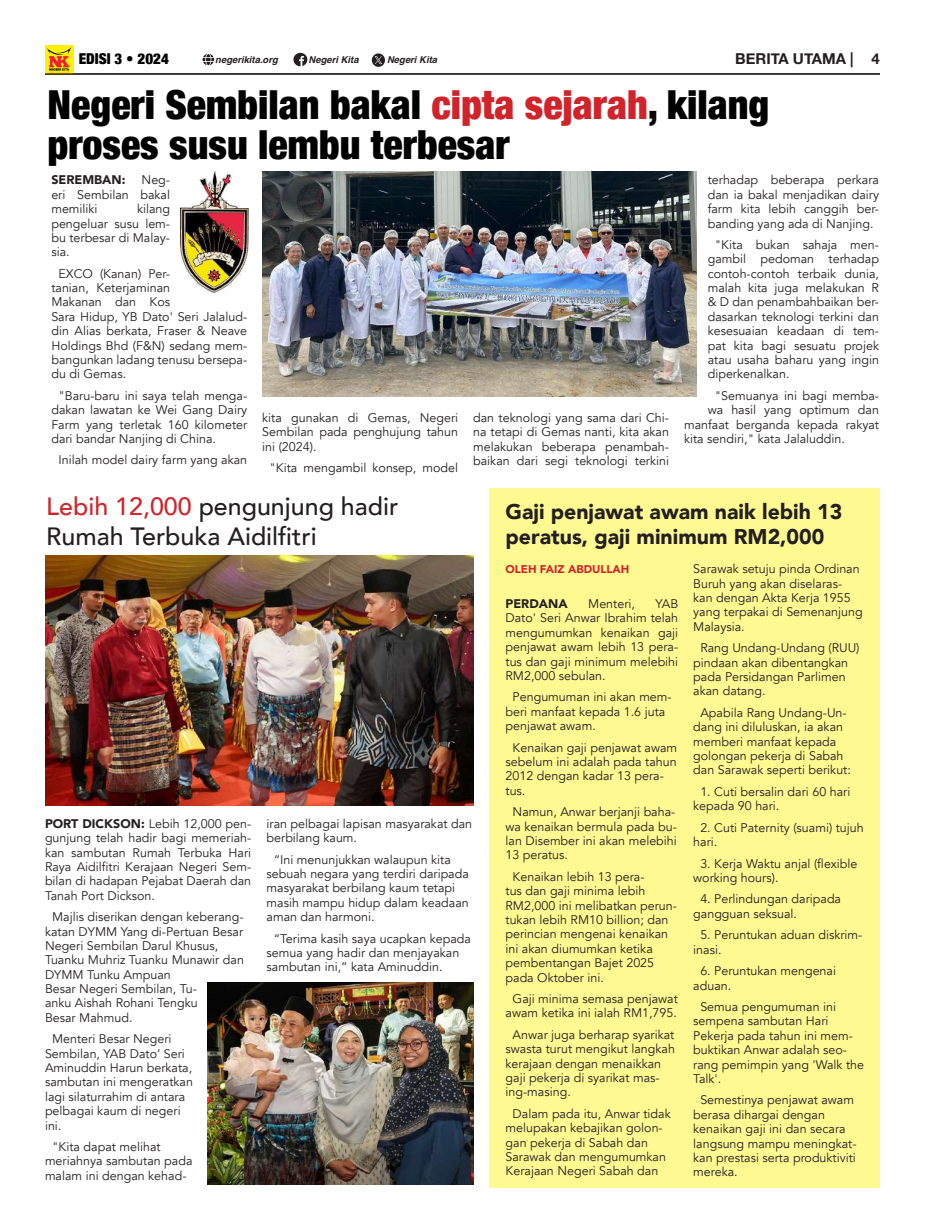
<style>
.page{position:relative;width:925px;height:1230px;background:#fff}
.page>*{position:absolute;margin:0;border:0;box-sizing:border-box;transform-origin:0 0}
.t1{font:900 condensed 40px/40px "Helvetica Neue";color:#000}
.t2{font:500 25px/30px "Avenir";color:#231f20}
.t3{font:900 21.25px/25px "Avenir";color:#231f20}
.t4{font:700 15px "Helvetica Neue";color:#231f20}
.t5{font:900 condensed 15px "Helvetica Neue";color:#000}
.t6{font:12.5px/14.4px "Avenir";color:#231f20}
.t7{font:900 12.5px "Avenir";color:#231f20}
.t8{font:900 11.25px "Avenir";color:#d1232a}
.t9{font:italic 700 9.5px "Helvetica";color:#231f20}
.s1{color:#d1232a}
.s2{font-weight:900}
</style>
<div class="page">
<svg style="left:293px;top:53px;width:14px;height:13px"></svg>
<svg style="left:372px;top:53px;width:13px;height:14px"></svg>
<svg style="left:203px;top:54px;width:11px;height:11px"></svg>
<img style="left:45px;top:45px;width:28px;height:28px">
<div style="left:489px;top:489px;width:391px;height:699px;background:#fff992"></div>
<hr style="left:45px;top:73px;width:835px;height:2px;background:#231f20">
<img style="left:262px;top:172px;width:434px;height:224px">
<img style="left:181px;top:172px;width:68px;height:121px">
<img style="left:45px;top:556px;width:428px;height:249px">
<img style="left:207px;top:982px;width:266px;height:203px">
<p class="t5" style="left:79px;top:47px;width:92px">EDISI 3 • 2024</p>
<p class="t9" style="left:215px;top:54px;width:64px">negerikita.org</p>
<p class="t9" style="left:309px;top:54px;width:51px">Negeri Kita</p>
<p class="t9" style="left:387px;top:54px;width:51px">Negeri Kita</p>
<p class="t4" style="left:735px;top:47px;width:120px">BERITA UTAMA |</p>
<h1 class="t1" style="left:48px;top:83px;width:723px">Negeri Sembilan bakal <span class="s1">cipta sejarah</span>, kilang proses susu lembu terbesar</h1>
<p class="t4" style="left:871px;top:47px;width:10px">4</p>
<p class="t7" style="left:51px;top:169px;width:76px">SEREMBAN:</p>
<p class="t6" style="left:51px;top:173px;width:120px;text-align:justify;text-indent:90px">Neg&shy;eri Sembilan bakal memiliki</p>
<p class="t6" style="left:51px;top:202px;width:120px;text-align:justify;text-indent:86px">kilang pengeluar susu lem&shy;bu terbesar di Malay&shy;sia.</p>
<p class="t6" style="left:51px;top:266px;width:197px;text-indent:7px">EXCO (Kanan) Per-<br>tanian, Keterjaminan<br>Makanan dan Kos<br>Sara Hidup, YB Dato' Seri Jalalud&shy;din Alias berkata, Fraser &amp; Neave<br>Holdings Bhd (F&amp;N) sedang mem&shy;bangunkan ladang tenusu bersepa&shy;du di Gemas.</p>
<p class="t6" style="left:51px;top:388px;width:197px;text-align:justify;text-indent:7px">"Baru-baru ini saya telah menga&shy;dakan lawatan ke Wei Gang Dairy Farm yang terletak 160 kilometer dari bandar Nanjing di China.</p>
<p class="t6" style="left:58px;top:453px;width:190px">Inilah model dairy farm yang akan</p>
<p class="t6" style="left:262px;top:411px;width:197px;text-align:justify">kita gunakan di Gemas, Negeri Sembilan pada penghujung tahun ini (2024).</p>
<p class="t6" style="left:269px;top:461px;width:190px">"Kita mengambil konsep, model</p>
<h2 class="t2" style="left:46px;top:490px;width:353px"><span class="s1">Lebih 12,000</span> pengunjung hadir<br>Rumah Terbuka Aidilfitri</h2>
<p class="t6" style="left:473px;top:411px;width:197px;text-align:justify">dan teknologi yang sama dari Chi&shy;na tetapi di Gemas nanti, kita akan melakukan beberapa penambah&shy;baikan dari segi teknologi terkini</p>
<p class="t6" style="left:708px;top:173px;width:173px;text-align:justify">terhadap beberapa perkara dan ia bakal menjadikan dairy farm kita lebih canggih ber&shy;banding yang ada di Nanjing.</p>
<p class="t6" style="left:708px;top:238px;width:173px;text-align:justify;text-indent:7px">"Kita bukan sahaja men&shy;gambil pedoman terhadap contoh-contoh terbaik dunia, malah kita juga melakukan R &amp; D dan penambahbaikan ber&shy;dasarkan teknologi terkini dan kesesuaian keadaan di tem&shy;pat kita bagi sesuatu projek atau usaha baharu yang ingin diperkenalkan.</p>
<p class="t6" style="left:715px;top:388px;width:166px">"Semuanya ini bagi memba-</p>
<p class="t6" style="left:708px;top:403px;width:173px">wa hasil yang optimum dan</p>
<p class="t6" style="left:684px;top:417px;width:196px">manfaat berganda kepada rakyat</p>
<p class="t6" style="left:684px;top:432px;width:162px">kita sendiri," kata Jalaluddin.</p>
<h3 class="t3" style="left:505px;top:498px;width:338px">Gaji penjawat awam naik lebih 13 peratus, gaji minimum RM2,000</h3>
<p class="t6" style="left:45px;top:816px;width:208px;text-align:justify"><span class="s2">PORT DICKSON:</span> Lebih 12,000 pen&shy;gunjung telah hadir bagi memeriah&shy;kan sambutan Rumah Terbuka Hari Raya Aidilfitri Kerajaan Negeri Sem&shy;bilan di hadapan Pejabat Daerah dan Tanah Port Dickson.</p>
<p class="t6" style="left:45px;top:910px;width:200px;text-indent:7px">Majlis diserikan dengan keberang&shy;katan DYMM Yang di-Pertuan Besar<br>Negeri Sembilan Darul Khusus,<br>Tuanku Muhriz Tuanku Munawir dan<br>DYMM Tunku Ampuan<br>Besar Negeri Sembilan, Tu-<br>anku Aishah Rohani Tengku<br>Besar Mahmud.</p>
<p class="t6" style="left:45px;top:1032px;width:149px;text-indent:7px">Menteri Besar Negeri<br>Sembilan, YAB Dato’ Seri<br>Aminuddin Harun berkata, sambutan ini mengeratkan lagi silaturrahim di antara pelbagai kaum di negeri ini.</p>
<p class="t6" style="left:45px;top:1139px;width:149px;text-indent:7px">"Kita dapat melihat meriahnya sambutan pada malam ini dengan kehad-</p>
<p class="t6" style="left:267px;top:816px;width:207px">iran pelbagai lapisan masyarakat dan berbilang kaum.</p>
<p class="t6" style="left:267px;top:852px;width:204px;text-indent:7px">“Ini menunjukkan walaupun kita sebuah negara yang terdiri daripada masyarakat berbilang kaum tetapi masih mampu hidup dalam keadaan aman dan harmoni.</p>
<p class="t6" style="left:267px;top:931px;width:206px;text-indent:7px">“Terima kasih saya ucapkan kepada semua yang hadir dan menjayakan sambutan ini,” kata Aminuddin.</p>
<p class="t8" style="left:505px;top:559px;width:125px">OLEH FAIZ ABDULLAH</p>
<p class="t7" style="left:505px;top:593px;width:64px">PERDANA</p>
<p class="t6" style="left:588px;top:597px;width:48px">Menteri,</p>
<p class="t6" style="left:505px;top:597px;width:174px;text-align:justify;text-indent:150px">YAB Dato' Seri Anwar Ibrahim telah mengumumkan kenaikan gaji penjawat awam lebih 13 pera&shy;tus dan gaji minimum melebihi RM2,000 sebulan.</p>
<p class="t6" style="left:505px;top:690px;width:168px;text-indent:7px">Pengumuman ini akan mem&shy;beri manfaat kepada 1.6 juta penjawat awam.</p>
<p class="t6" style="left:505px;top:740px;width:173px;text-indent:7px">Kenaikan gaji penjawat awam sebelum ini adalah pada tahun<br>2012 dengan kadar 13 pera&shy;tus.</p>
<p class="t6" style="left:505px;top:805px;width:173px;text-align:justify;text-indent:7px">Namun, Anwar berjanji baha&shy;wa kenaikan bermula pada bu&shy;lan Disember ini akan melebihi 13 peratus.</p>
<p class="t6" style="left:505px;top:869px;width:173px;text-indent:7px">Kenaikan lebih 13 pera-<br>tus dan gaji minima lebih<br>RM2,000 ini melibatkan perun&shy;tukan lebih RM10 billion; dan perincian mengenai kenaikan ini akan diumumkan ketika pembentangan Bajet 2025 pada Oktober ini.</p>
<p class="t6" style="left:505px;top:991px;width:174px;text-align:center">Gaji minima semasa penjawat awam ketika ini ialah RM1,795.</p>
<p class="t6" style="left:505px;top:1027px;width:171px;text-indent:7px">Anwar juga berharap syarikat swasta turut mengikut langkah kerajaan dengan menaikkan gaji pekerja di syarikat mas&shy;ing-masing.</p>
<p class="t6" style="left:505px;top:1106px;width:167px;text-indent:7px">Dalam pada itu, Anwar tidak melupakan kebajikan golon&shy;gan pekerja di Sabah dan<br>Sarawak dan mengumumkan<br>Kerajaan Negeri Sabah dan</p>
<p class="t6" style="left:693px;top:562px;width:171px">Sarawak setuju pinda Ordinan<br>Buruh yang akan diselaras&shy;kan dengan Akta Kerja 1955 yang terpakai di Semenanjung<br>Malaysia.</p>
<p class="t6" style="left:693px;top:641px;width:168px;text-indent:7px">Rang Undang-Undang (RUU) pindaan akan dibentangkan pada Persidangan Parlimen akan datang.</p>
<p class="t6" style="left:693px;top:705px;width:159px;text-indent:7px">Apabila Rang Undang-Un&shy;dang ini diluluskan, ia akan memberi manfaat kepada golongan pekerja di Sabah dan Sarawak seperti berikut:</p>
<p class="t6" style="left:693px;top:784px;width:159px;text-indent:7px">1. Cuti bersalin dari 60 hari kepada 90 hari.</p>
<p class="t6" style="left:693px;top:820px;width:172px;text-indent:7px">2. Cuti Paternity (suami) tujuh hari.</p>
<p class="t6" style="left:693px;top:856px;width:166px;text-indent:7px">3. Kerja Waktu anjal (flexible working hours).</p>
<p class="t6" style="left:693px;top:892px;width:149px;text-indent:7px">4. Perlindungan daripada gangguan seksual.</p>
<p class="t6" style="left:693px;top:928px;width:171px;text-indent:7px">5. Peruntukan aduan diskrim&shy;inasi.</p>
<p class="t6" style="left:693px;top:963px;width:144px;text-indent:7px">6. Peruntukan mengenai aduan.</p>
<p class="t6" style="left:693px;top:999px;width:172px;text-indent:7px">Semua pengumuman ini sempena sambutan Hari<br>Pekerja pada tahun ini mem&shy;buktikan Anwar adalah seo&shy;rang pemimpin yang 'Walk the<br>Talk'.</p>
<p class="t6" style="left:693px;top:1093px;width:165px;text-indent:7px">Semestinya penjawat awam berasa dihargai dengan kenaikan gaji ini dan secara langsung mampu meningkat&shy;kan prestasi serta produktiviti mereka.</p>
</div>
